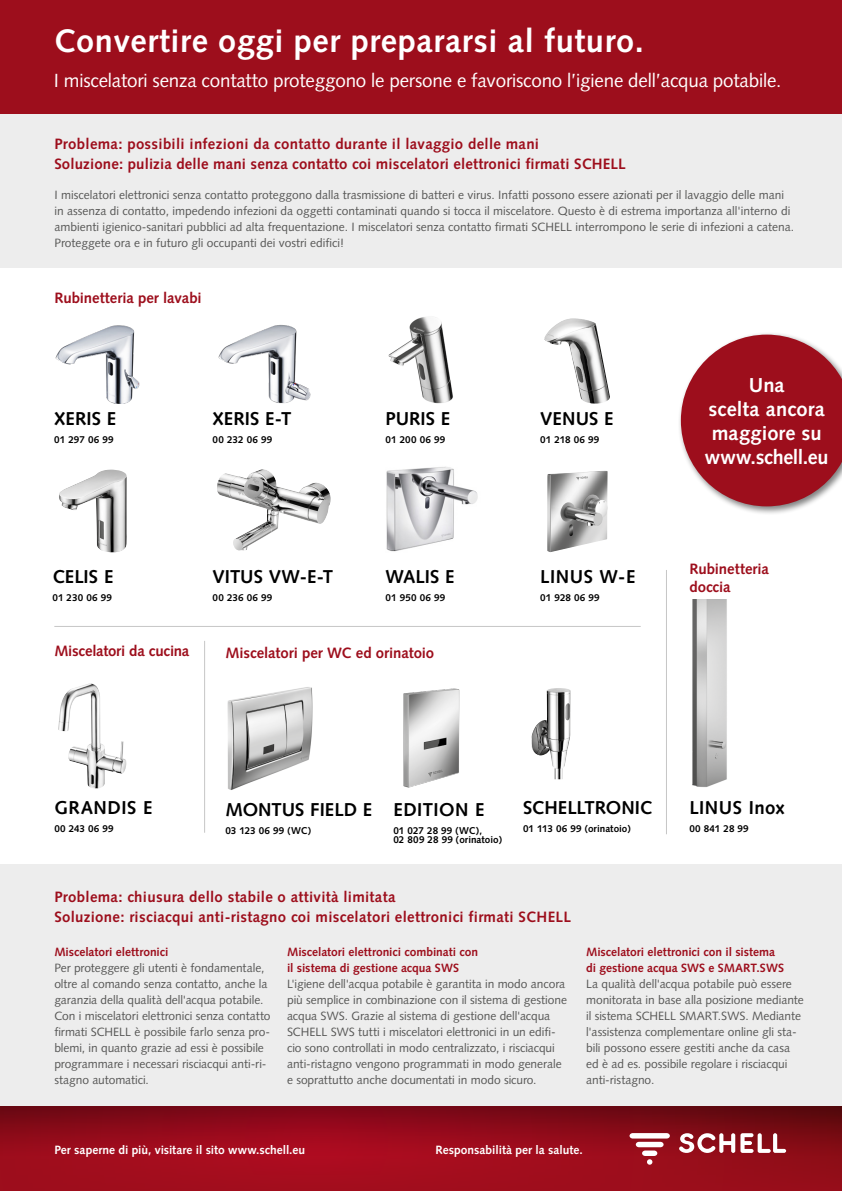
<style>
.page{position:relative;width:842px;height:1191px;background:#fff}
.page>*{position:absolute;margin:0;border:0;box-sizing:border-box;transform-origin:0 0}
.t1{font:700 32.5px "Syntax";letter-spacing:.02em;color:#fff}
.t2{font:700 20.2px/24.2px "Syntax";letter-spacing:.005em;color:#fff;text-align:center}
.t3{font:19px "Syntax";letter-spacing:-.01em;color:#fff}
.t4{font:700 18.6px "Syntax";letter-spacing:.005em;color:#000}
.t5{font:700 18.6px "Syntax";letter-spacing:.025em;color:#000}
.t6{font:700 18.6px "Syntax";letter-spacing:.03em;color:#000}
.t7{font:700 15px/20px "Syntax";letter-spacing:.02em;color:#9d0e1c}
.t8{font:700 15px "Syntax";letter-spacing:-.005em;color:#9d0e1c}
.t9{font:700 15px "Syntax";letter-spacing:-.015em;color:#9d0e1c}
.t10{font:700 15px/18px "Syntax";color:#9d0e1c}
.t11{font:12px/16px "Syntax";color:#575756}
.t12{font:700 12px/16px "Syntax";letter-spacing:-.005em;color:#9d0e1c}
.t13{font:700 12px "Syntax";color:#fff}
.t14{font:700 9.9px/9px "Syntax";letter-spacing:.01em;color:#000}
</style>
<div class="page">
<svg style="left:0;top:1106px;width:842px;height:7px;background:#6f0714"></svg>
<svg style="left:0;top:1113px;width:842px;height:78px;background:#960b1a"></svg>
<div style="left:0;top:0;width:842px;height:114px;background:#9d0e1c"></div>
<svg style="left:629px;top:1133px;width:41px;height:31px"></svg>
<svg style="left:679px;top:1133px;width:107px;height:20px"></svg>
<div style="left:0;top:865px;width:842px;height:241px;background:#ededed"></div>
<div style="left:0;top:115px;width:842px;height:153px;background:#ededed"></div>
<div style="left:678px;top:331px;width:164px;height:184px;background:#000;opacity:.5"></div>
<svg style="left:681px;top:334px;width:161px;height:172px;background:#ac3843"></svg>
<hr style="left:54px;top:626px;width:587px;height:1px;background:#c6c6c6">
<hr style="left:666px;top:570px;width:1px;height:264px;background:#c6c6c6">
<img style="left:55px;top:325px;width:85px;height:78px">
<img style="left:218px;top:325px;width:93px;height:78px">
<img style="left:544px;top:318px;width:66px;height:85px">
<img style="left:59px;top:469px;width:68px;height:83px">
<img style="left:388px;top:317px;width:65px;height:86px">
<img style="left:386px;top:466px;width:92px;height:86px">
<img style="left:217px;top:469px;width:114px;height:82px">
<img style="left:403px;top:688px;width:57px;height:100px">
<img style="left:227px;top:687px;width:86px;height:103px">
<img style="left:547px;top:470px;width:61px;height:82px">
<img style="left:692px;top:600px;width:35px;height:187px">
<hr style="left:204px;top:641px;width:1px;height:191px;background:#c6c6c6">
<img style="left:531px;top:688px;width:39px;height:91px">
<img style="left:58px;top:683px;width:69px;height:106px">
<h1 class="t1" style="left:54px;top:23px;width:592px">Convertire oggi per prepararsi al futuro.</h1>
<h3 class="t3" style="left:54px;top:69px;width:729px">I miscelatori senza contatto proteggono le persone e favoriscono l’igiene dell’acqua potabile.</h3>
<p class="t7" style="left:54px;top:134px;width:573px">Problema: possibili infezioni da contatto durante il lavaggio delle mani<br>Soluzione: pulizia delle mani senza contatto coi miscelatori elettronici firmati SCHELL</p>
<p class="t11" style="left:54px;top:187px;width:741px">I miscelatori elettronici senza contatto proteggono dalla trasmissione di batteri e virus. Infatti possono essere azionati per il lavaggio delle mani in assenza di contatto, impedendo infezioni da oggetti contaminati quando si tocca il miscelatore. Questo è di estrema importanza all'interno di ambienti igienico-sanitari pubblici ad alta frequentazione. I miscelatori senza contatto firmati SCHELL interrompono le serie di infezioni a catena.<br>Proteggete ora e in futuro gli occupanti dei vostri edifici!</p>
<p class="t8" style="left:54px;top:289px;width:149px">Rubinetteria per lavabi</p>
<h3 class="t4" style="left:54px;top:408px;width:63px">XERIS E</h3>
<p class="t14" style="left:54px;top:435px;width:61px">01 297 06 99</p>
<h3 class="t4" style="left:213px;top:408px;width:80px">XERIS E-T</h3>
<p class="t14" style="left:213px;top:435px;width:61px">00 232 06 99</p>
<h3 class="t4" style="left:386px;top:408px;width:66px">PURIS E</h3>
<p class="t14" style="left:386px;top:435px;width:61px">01 200 06 99</p>
<h3 class="t4" style="left:540px;top:408px;width:75px">VENUS E</h3>
<p class="t14" style="left:540px;top:435px;width:61px">01 218 06 99</p>
<h2 class="t2" style="left:705px;top:373px;width:125px">Una<br>scelta ancora maggiore su www.schell.eu</h2>
<h3 class="t4" style="left:52px;top:566px;width:62px">CELIS E</h3>
<p class="t14" style="left:52px;top:593px;width:61px">01 230 06 99</p>
<h3 class="t4" style="left:213px;top:566px;width:122px">VITUS VW-E-T</h3>
<p class="t14" style="left:213px;top:593px;width:61px">00 236 06 99</p>
<h3 class="t4" style="left:386px;top:566px;width:70px">WALIS E</h3>
<p class="t14" style="left:386px;top:593px;width:61px">01 950 06 99</p>
<h3 class="t4" style="left:540px;top:566px;width:97px">LINUS W-E</h3>
<p class="t14" style="left:540px;top:593px;width:61px">01 928 06 99</p>
<p class="t10" style="left:689px;top:560px;width:81px">Rubinetteria doccia</p>
<p class="t9" style="left:54px;top:642px;width:137px">Miscelatori da cucina</p>
<p class="t8" style="left:225px;top:644px;width:210px">Miscelatori per WC ed orinatoio</p>
<h3 class="t6" style="left:54px;top:797px;width:100px">GRANDIS E</h3>
<p class="t14" style="left:54px;top:824px;width:61px">00 243 06 99</p>
<h3 class="t4" style="left:225px;top:799px;width:148px">MONTUS FIELD E</h3>
<p class="t14" style="left:225px;top:826px;width:87px">03 123 06 99 (WC)</p>
<h3 class="t5" style="left:393px;top:799px;width:93px">EDITION E</h3>
<p class="t14" style="left:393px;top:826px;width:110px">01 027 28 99 (WC),<br>02 809 28 99 (orinatoio)</p>
<h3 class="t4" style="left:523px;top:797px;width:131px">SCHELLTRONIC</h3>
<p class="t14" style="left:523px;top:824px;width:109px">01 113 06 99 (orinatoio)</p>
<h3 class="t5" style="left:689px;top:797px;width:97px">LINUS Inox</h3>
<p class="t14" style="left:689px;top:824px;width:61px">00 841 28 99</p>
<p class="t7" style="left:54px;top:886px;width:518px">Problema: chiusura dello stabile o attività limitata<br>Soluzione: risciacqui anti-ristagno coi miscelatori elettronici firmati SCHELL</p>
<p class="t12" style="left:54px;top:944px;width:116px">Miscelatori elettronici</p>
<p class="t11" style="left:54px;top:960px;width:218px">Per proteggere gli utenti è fondamentale, oltre al comando senza contatto, anche la garanzia della qualità dell'acqua potabile.<br>Con i miscelatori elettronici senza contatto firmati SCHELL è possibile farlo senza pro&shy;blemi, in quanto grazie ad essi è possibile programmare i necessari risciacqui anti-ri&shy;stagno automatici.</p>
<p class="t12" style="left:287px;top:944px;width:192px">Miscelatori elettronici combinati con il sistema di gestione acqua SWS</p>
<p class="t11" style="left:287px;top:976px;width:282px">L'igiene dell'acqua potabile è garantita in modo ancora più semplice in combinazione con il sistema di gestione acqua SWS. Grazie al sistema di gestione dell'acqua SCHELL SWS tutti i miscelatori elettronici in un edifi&shy;cio sono controllati in modo centralizzato, i risciacqui anti-ristagno vengono programmati in modo generale e soprattutto anche documentati in modo sicuro.</p>
<p class="t12" style="left:586px;top:944px;width:199px">Miscelatori elettronici con il sistema di gestione acqua SWS e SMART.SWS</p>
<p class="t11" style="left:586px;top:976px;width:219px">La qualità dell'acqua potabile può essere monitorata in base alla posizione mediante il sistema SCHELL SMART.SWS. Mediante l'assistenza complementare online gli sta&shy;bili possono essere gestiti anche da casa ed è ad es. possibile regolare i risciacqui anti-ristagno.</p>
<p class="t13" style="left:54px;top:1143px;width:252px">Per saperne di più, visitare il sito www.schell.eu</p>
<p class="t13" style="left:435px;top:1143px;width:149px">Responsabilità per la salute.</p>
</div>
